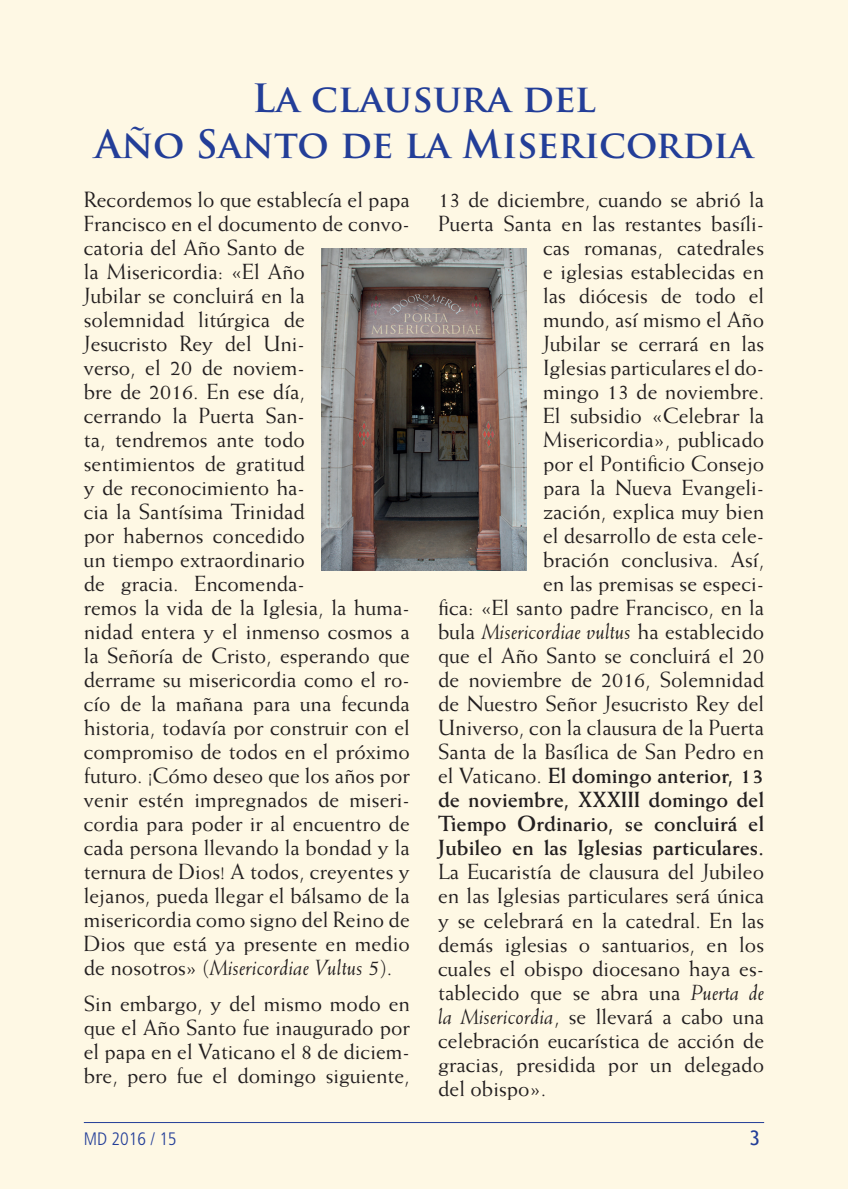
<style>
.page{position:relative;width:848px;height:1189px;background:#fff}
.page>*{position:absolute;margin:0;border:0;box-sizing:border-box;transform-origin:0 0}
.t1{font:700 38px/45.6px "Trajan Pro";color:#233e98;text-align:center}
.t2{font:22px/24px "Weiss Std";color:#231f20;text-align:justify}
.t3{font:20px "Trebuchet MS";color:#233e98}
.t4{font:300 condensed 18px "Frutiger LT Std";color:#233e98}
.s1{font-style:italic}
.s2{font-weight:700}
</style>
<div class="page">
<div style="left:0;top:0;width:848px;height:1188px;background:#fef8e4"></div>
<hr style="left:84px;top:1121px;width:680px;height:1px;background:#233e98">
<img style="left:322px;top:248px;width:204px;height:322px">
<h1 class="t1" style="left:95px;top:76px;width:660px">La clausura del<br>Año Santo de la Misericordia</h1>
<p class="t2" style="left:84px;top:187px;width:328px;text-align:left">Recordemos lo que establecía el papa<br>Francisco en el documento de convo&shy;catoria del Año Santo de<br>la Misericordia: «El Año<br>Jubilar se concluirá en la solemnidad litúrgica de<br>Jesucristo Rey del Uni-<br>verso, el 20 de noviem-<br>bre de 2016. En ese día,<br>cerrando la Puerta San-<br>ta, tendremos ante todo sentimientos de gratitud<br>y de reconocimiento ha-<br>cia la Santísima Trinidad<br>por habernos concedido<br>un tiempo extraordinario<br>de gracia. Encomenda-<br>remos la vida de la Iglesia, la huma&shy;nidad entera y el inmenso cosmos a la Señoría de Cristo, esperando que derrame su misericordia como el ro&shy;cío de la mañana para una fecunda historia, todavía por construir con el compromiso de todos en el próximo futuro. ¡Cómo deseo que los años por venir estén impregnados de miseri&shy;cordia para poder ir al encuentro de cada persona llevando la bondad y la ternura de Dios! A todos, creyentes y lejanos, pueda llegar el bálsamo de la misericordia como signo del Reino de<br>Dios que está ya presente en medio de nosotros» (<span class="s1">Misericordiae Vultus</span> 5).</p>
<p class="t2" style="left:84px;top:990px;width:328px">Sin embargo, y del mismo modo en que el Año Santo fue inaugurado por el papa en el Vaticano el 8 de diciem&shy;bre, pero fue el domingo siguiente,</p>
<p class="t2" style="left:438px;top:187px;width:328px;text-align:right">13 de diciembre, cuando se abrió la<br>Puerta Santa en las restantes basíli&shy;cas romanas, catedrales<br>e iglesias establecidas en<br>las diócesis de todo el<br>mundo, así mismo el Año<br>Jubilar se cerrará en las<br>Iglesias particulares el do-<br>mingo 13 de noviembre.<br>El subsidio «Celebrar la<br>Misericordia», publicado<br>por el Pontificio Consejo<br>para la Nueva Evangeli-<br>zación, explica muy bien<br>el desarrollo de esta cele-<br>bración conclusiva. Así,<br>en las premisas se especi-<br>fica: «El santo padre Francisco, en la bula <span class="s1">Misericordiae vultus</span> ha establecido que el Año Santo se concluirá el 20 de noviembre de 2016, Solemnidad de Nuestro Señor Jesucristo Rey del<br>Universo, con la clausura de la Puerta<br>Santa de la Basílica de San Pedro en el Vaticano. <span class="s2">El domingo anterior, 13 de noviembre, XXXIII domingo del<br>Tiempo Ordinario, se concluirá el<br>Jubileo en las Iglesias particulares.</span></p>
<p class="t2" style="left:438px;top:859px;width:328px">La Eucaristía de clausura del Jubileo en las Iglesias particulares será única y se celebrará en la catedral. En las demás iglesias o santuarios, en los cuales el obispo diocesano haya es&shy;tablecido que se abra una <span class="s1">Puerta de la Misericordia</span>, se llevará a cabo una celebración eucarística de acción de gracias, presidida por un delegado del obispo».</p>
<p class="t4" style="left:84px;top:1128px;width:94px">MD 2016 / 15</p>
<p class="t3" style="left:749px;top:1125px;width:12px">3</p>
</div>
